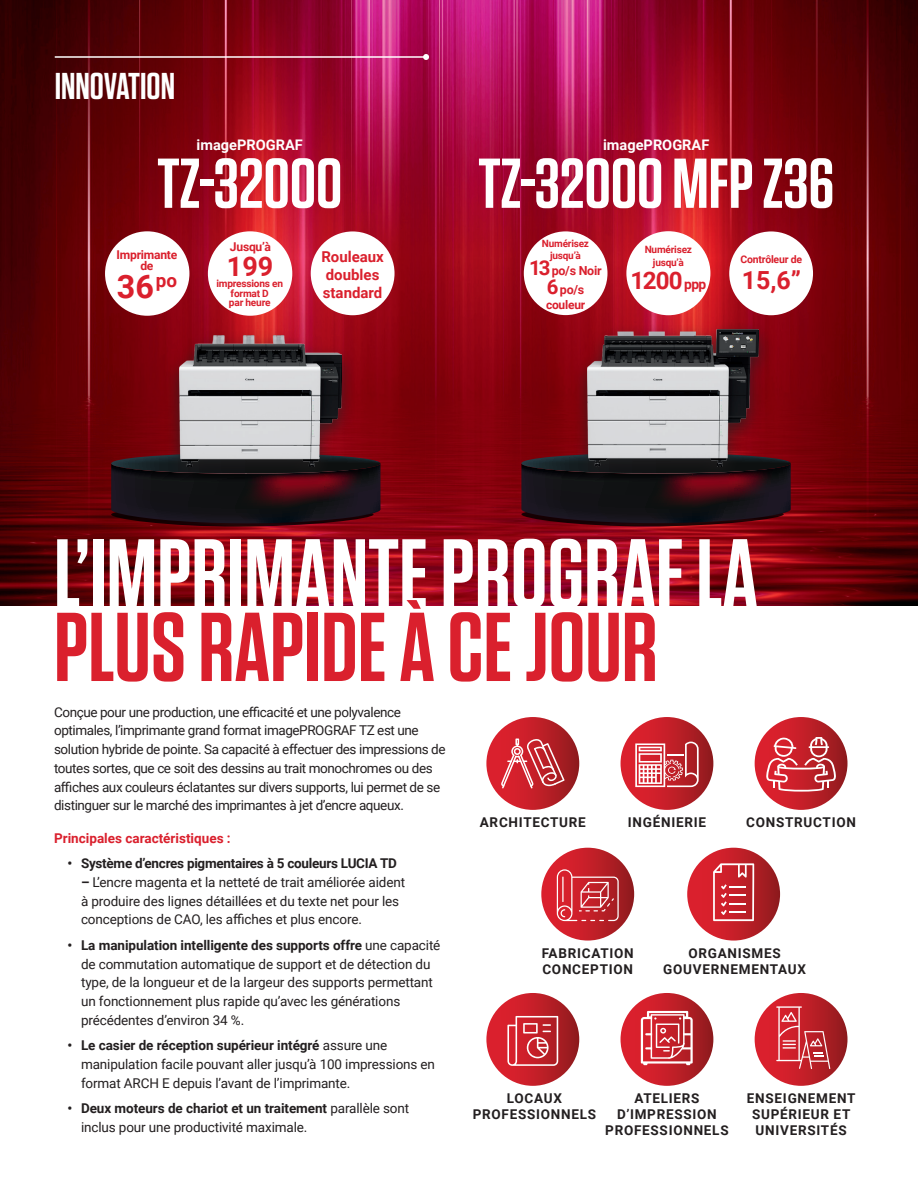
<style>
.page{position:relative;width:918px;height:1188px;background:#fff}
.page>*{position:absolute;margin:0;border:0;box-sizing:border-box;transform-origin:0 0}
.t1{font:600 97.5px "Tungsten";color:#fff}
.t2{font:600 97.5px "Tungsten";color:#da202d}
.t3{font:600 70.35px "Tungsten";color:#fff}
.t4{font:600 37.35px "Tungsten";color:#fff}
.t5{font:700 32.4px "Roboto";color:#da202d}
.t6{font:700 27px "Roboto";color:#da202d}
.t7{font:700 24.9px "Roboto";color:#da202d}
.t8{font:700 24.15px "Roboto";color:#da202d}
.t9{font:700 15px/18px "Roboto";color:#da202d}
.t10{font:700 14.55px "Roboto";color:#fff}
.t11{font:13.5px/18.8px "Roboto";letter-spacing:-.01em;color:#231f20}
.t12{font:13.5px/18.8px "Roboto";letter-spacing:-.03em;color:#231f20}
.t13{font:700 13.5px/15.8px "Roboto";letter-spacing:.055em;color:#231f20;text-align:center}
.t14{font:700 13.5px "Roboto";letter-spacing:-.02em;color:#231f20}
.t15{font:700 13.5px "Roboto";color:#da202d}
.t16{font:700 12.45px/18.8px "Roboto";letter-spacing:-.02em;color:#da202d;text-align:center}
.t17{font:700 12.15px/11.7px "Roboto";letter-spacing:-.02em;color:#da202d;text-align:center}
.t18{font:700 12px "Roboto";letter-spacing:-.02em;color:#da202d}
.t19{font:700 10.5px "Roboto";letter-spacing:-.02em;color:#da202d}
.t20{font:700 10.05px/9.1px "Roboto";letter-spacing:-.02em;color:#da202d;text-align:center}
.s1{font-size:20.4px}
.s2{font-size:13.8px}
.s3{font-weight:700}
</style>
<div class="page">
<img style="left:0;top:0;width:918px;height:606px">
<hr style="left:55px;top:56px;width:371px;height:2px;background:#fff">
<svg style="left:423px;top:54px;width:6px;height:6px"></svg>
<svg style="left:111px;top:453px;width:269px;height:74px;background:#241016"></svg>
<div style="left:164px;top:328px;width:193px;height:160px;background:#231f20;opacity:.75"></div>
<img style="left:179px;top:336px;width:163px;height:131px">
<svg style="left:521px;top:453px;width:270px;height:73px;background:#241017"></svg>
<div style="left:572px;top:321px;width:201px;height:168px;background:#231f20;opacity:.75"></div>
<img style="left:588px;top:329px;width:170px;height:138px">
<div style="left:729px;top:231px;width:84px;height:84px;background:#fff;border-radius:50%"></div>
<div style="left:311px;top:231px;width:84px;height:84px;background:#fff;border-radius:50%"></div>
<svg style="left:486px;top:717px;width:93px;height:93px;background:#c1222b"></svg>
<svg style="left:621px;top:717px;width:92px;height:93px;background:#c12029"></svg>
<svg style="left:755px;top:717px;width:93px;height:93px;background:#c0232b"></svg>
<svg style="left:501px;top:739px;width:64px;height:49px;background:#cf4d55"></svg>
<svg style="left:766px;top:737px;width:70px;height:55px;background:#d05158"></svg>
<svg style="left:635px;top:742px;width:64px;height:45px"></svg>
<svg style="left:541px;top:848px;width:93px;height:93px;background:#c1232c"></svg>
<div style="left:687px;top:848px;width:93px;height:93px;background:linear-gradient(to right,#ea2534,#991d20);border-radius:46px"></div>
<svg style="left:557px;top:869px;width:62px;height:52px;background:#ce474f"></svg>
<svg style="left:713px;top:863px;width:41px;height:58px;background:#d3565d"></svg>
<svg style="left:486px;top:993px;width:93px;height:93px;background:#c0222a"></svg>
<div style="left:621px;top:993px;width:92px;height:93px;background:linear-gradient(to right,#e92332,#9a1d21);border-radius:46px"></div>
<svg style="left:755px;top:993px;width:93px;height:93px;background:#c1222b"></svg>
<svg style="left:507px;top:1016px;width:51px;height:50px;background:#d2535a"></svg>
<svg style="left:641px;top:1011px;width:52px;height:54px"></svg>
<svg style="left:776px;top:1006px;width:54px;height:63px;background:#cc454d"></svg>
<div style="left:105px;top:231px;width:84px;height:85px;background:#fff;border-radius:50%"></div>
<div style="left:208px;top:231px;width:84px;height:85px;background:#fff;border-radius:50%"></div>
<div style="left:524px;top:231px;width:84px;height:84px;background:#fff;border-radius:50%"></div>
<div style="left:626px;top:231px;width:84px;height:84px;background:#fff;border-radius:50%"></div>
<h3 class="t4" style="left:55px;top:67px;width:122px">INNOVATION</h3>
<p class="t10" style="left:197px;top:135px;width:108px">imagePROGRAF</p>
<h2 class="t3" style="left:157px;top:146px;width:187px">TZ-32000</h2>
<p class="t17" style="left:117px;top:248px;width:62px">Imprimante de</p>
<h3 class="t5" style="left:117px;top:264px;width:62px">36<sup>po</sup></h3>
<p class="t17" style="left:230px;top:240px;width:42px">Jusqu’à</p>
<h3 class="t6" style="left:227px;top:248px;width:48px">199</h3>
<p class="t20" style="left:216px;top:279px;width:68px">impressions en format D<br>par heure</p>
<p class="t9" style="left:321px;top:247px;width:64px">Rouleaux doubles standard</p>
<p class="t10" style="left:603px;top:135px;width:108px">imagePROGRAF</p>
<h2 class="t3" style="left:478px;top:146px;width:358px">TZ-32000 MFP Z36</h2>
<p class="t20" style="left:542px;top:238px;width:49px;line-height:11.9px">Numérisez jusqu’à</p>
<p class="t16" style="left:529px;top:261px;width:74px"><span class="s1">13</span>po/s Noir<br><span class="s1">6</span>po/s</p>
<p class="t18" style="left:546px;top:297px;width:41px">couleur</p>
<p class="t20" style="left:645px;top:243px;width:49px;line-height:13px">Numérisez jusqu’à</p>
<h3 class="t8" style="left:631px;top:264px;width:77px">1200<span class="s2">ppp</span></h3>
<p class="t19" style="left:741px;top:252px;width:63px">Contrôleur de</p>
<h3 class="t7" style="left:742px;top:263px;width:61px">15,6”</h3>
<h1 class="t1" style="left:54px;top:522px;width:706px">L’IMPRIMANTE PROGRAF LA</h1>
<h1 class="t2" style="left:54px;top:596px;width:605px">PLUS RAPIDE À CE JOUR</h1>
<p class="t12" style="left:54px;top:702px;width:393px">Conçue pour une production, une efficacité et une polyvalence optimales, l’imprimante grand format imagePROGRAF TZ est une solution hybride de pointe. Sa capacité à effectuer des impressions de toutes sortes, que ce soit des dessins au trait monochromes ou des affiches aux couleurs éclatantes sur divers supports, lui permet de se distinguer sur le marché des imprimantes à jet d’encre aqueux.</p>
<p class="t15" style="left:54px;top:828px;width:178px">Principales caractéristiques :</p>
<p class="t14" style="left:68px;top:854px;width:331px">• Système d’encres pigmentaires à 5 couleurs LUCIA TD</p>
<p class="t11" style="left:81px;top:872px;width:326px"><span class="s3">–</span> L’encre magenta et la netteté de trait améliorée aident à produire des lignes détaillées et du texte net pour les conceptions de CAO, les affiches et plus encore.</p>
<p class="t11" style="left:81px;top:935px;width:361px;text-indent:-14px"><span class="s3">• La manipulation intelligente des supports offre</span> une capacité de commutation automatique de support et de détection du type, de la longueur et de la largeur des supports permettant un fonctionnement plus rapide qu’avec les générations précédentes d’environ 34 %.</p>
<p class="t11" style="left:81px;top:1036px;width:356px;text-indent:-14px"><span class="s3">• Le casier de réception supérieur intégré</span> assure une manipulation facile pouvant aller jusqu’à 100 impressions en format ARCH E depuis l’avant de l’imprimante.</p>
<p class="t11" style="left:81px;top:1099px;width:330px;text-indent:-14px"><span class="s3">• Deux moteurs de chariot et un traitement</span> parallèle sont inclus pour une productivité maximale.</p>
<p class="t13" style="left:480px;top:814px;width:108px">ARCHITECTURE</p>
<p class="t13" style="left:628px;top:814px;width:80px">INGÉNIERIE</p>
<p class="t13" style="left:746px;top:814px;width:111px">CONSTRUCTION</p>
<p class="t13" style="left:542px;top:945px;width:94px;text-align:left">FABRICATION<br>CONCEPTION</p>
<p class="t13" style="left:663px;top:945px;width:144px">ORGANISMES<br>GOUVERNEMENTAUX</p>
<p class="t13" style="left:473px;top:1090px;width:125px">LOCAUX<br>PROFESSIONNELS</p>
<p class="t13" style="left:605px;top:1090px;width:125px">ATELIERS<br>D’IMPRESSION<br>PROFESSIONNELS</p>
<p class="t13" style="left:747px;top:1090px;width:110px">ENSEIGNEMENT<br>SUPÉRIEUR ET<br>UNIVERSITÉS</p>
</div>
